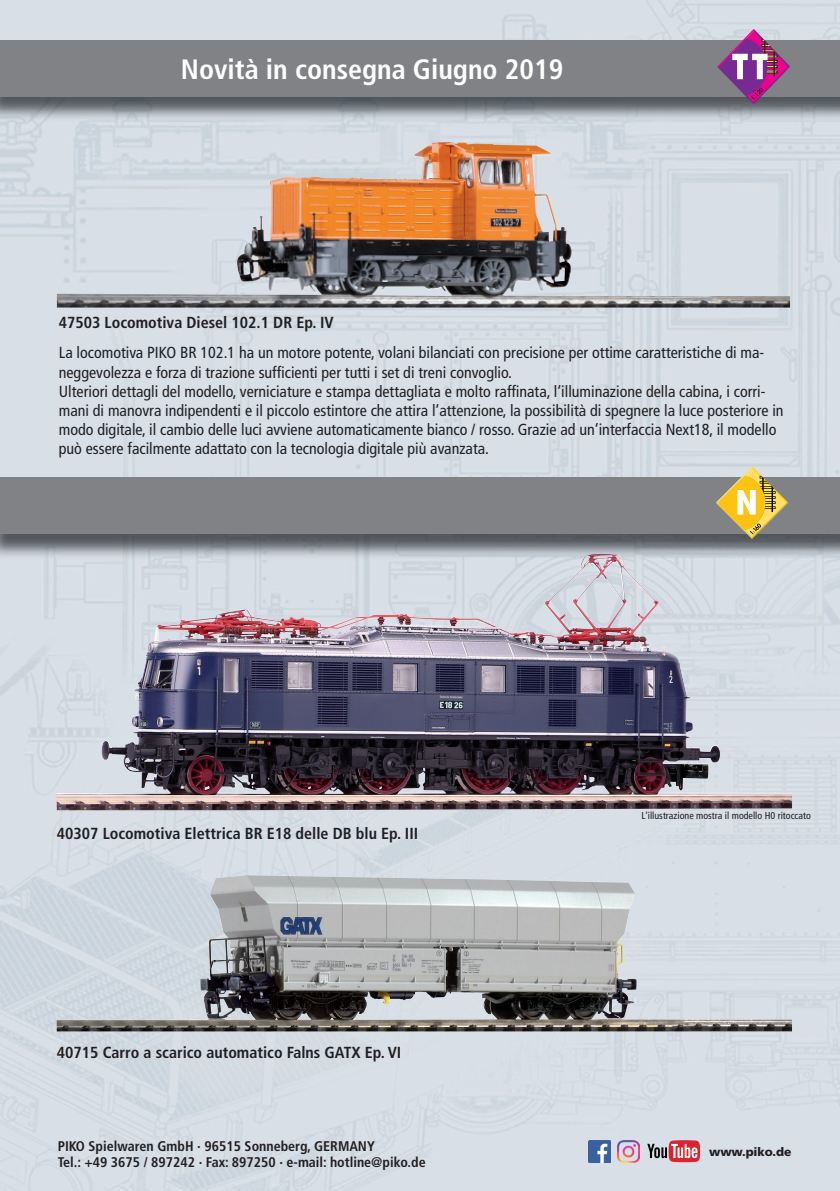
<style>
.page{position:relative;width:840px;height:1191px;background:#fff}
.page>*{position:absolute;margin:0;border:0;box-sizing:border-box;transform-origin:0 0}
.t1{font:700 condensed 28px "Frutiger LT Std";color:#fff}
.t2{font:condensed 16px/19.2px "Frutiger LT Std";color:#231f20}
.t3{font:700 condensed 16px "Frutiger LT Std";color:#231f20}
.t4{font:700 condensed 14px/16.8px "Frutiger LT Std";color:#231f20}
.t5{font:900 12px "Frutiger LT Std";letter-spacing:-.01em;color:#231f20}
.t6{font:condensed 10px "Frutiger LT Std";color:#231f20}
</style>
<div class="page">
<img style="left:0;top:0;width:839px;height:1191px">
<img style="left:0;top:96px;width:839px;height:26px">
<div style="left:0;top:40px;width:839px;height:56px;background:#808285"></div>
<svg style="left:716px;top:29px;width:73px;height:75px"></svg>
<img style="left:0;top:534px;width:839px;height:25px">
<div style="left:0;top:477px;width:839px;height:57px;background:#808285"></div>
<svg style="left:715px;top:466px;width:72px;height:73px"></svg>
<img style="left:588px;top:1140px;width:22px;height:22px">
<svg style="left:647px;top:1140px;width:52px;height:22px"></svg>
<img style="left:617px;top:1140px;width:22px;height:22px">
<img style="left:57px;top:554px;width:734px;height:256px">
<img style="left:57px;top:875px;width:734px;height:156px">
<img style="left:57px;top:142px;width:732px;height:165px">
<h1 class="t1" style="left:181px;top:53px;width:383px">Novità in consegna Giugno 2019</h1>
<p class="t3" style="left:59px;top:313px;width:276px">47503 Locomotiva Diesel 102.1 DR Ep. IV</p>
<p class="t2" style="left:59px;top:343px;width:726px">La locomotiva PIKO BR 102.1 ha un motore potente, volani bilanciati con precisione per ottime caratteristiche di ma&shy;neggevolezza e forza di trazione sufficienti per tutti i set di treni convoglio.<br>Ulteriori dettagli del modello, verniciature e stampa dettagliata e molto raffinata, l‘illuminazione della cabina, i corri&shy;mani di manovra indipendenti e il piccolo estintore che attira l‘attenzione, la possibilità di spegnere la luce posteriore in modo digitale, il cambio delle luci avviene automaticamente bianco / rosso. Grazie ad un‘interfaccia Next18, il modello può essere facilmente adattato con la tecnologia digitale più avanzata.</p>
<p class="t3" style="left:57px;top:824px;width:362px">40307 Locomotiva Elettrica BR E18 delle DB blu Ep. III</p>
<p class="t3" style="left:57px;top:1042px;width:346px">40715 Carro a scarico automatico Falns GATX Ep. VI</p>
<p class="t4" style="left:58px;top:1137px;width:369px">PIKO Spielwaren GmbH · 96515 Sonneberg, GERMANY<br>Tel.: +49 3675 / 897242 · Fax: 897250 · e-mail: hotline@piko.de</p>
<p class="t6" style="left:641px;top:809px;width:171px">L‘illustrazione mostra il modello H0 ritoccato</p>
<p class="t5" style="left:708px;top:1144px;width:84px">www.piko.de</p>
</div>
